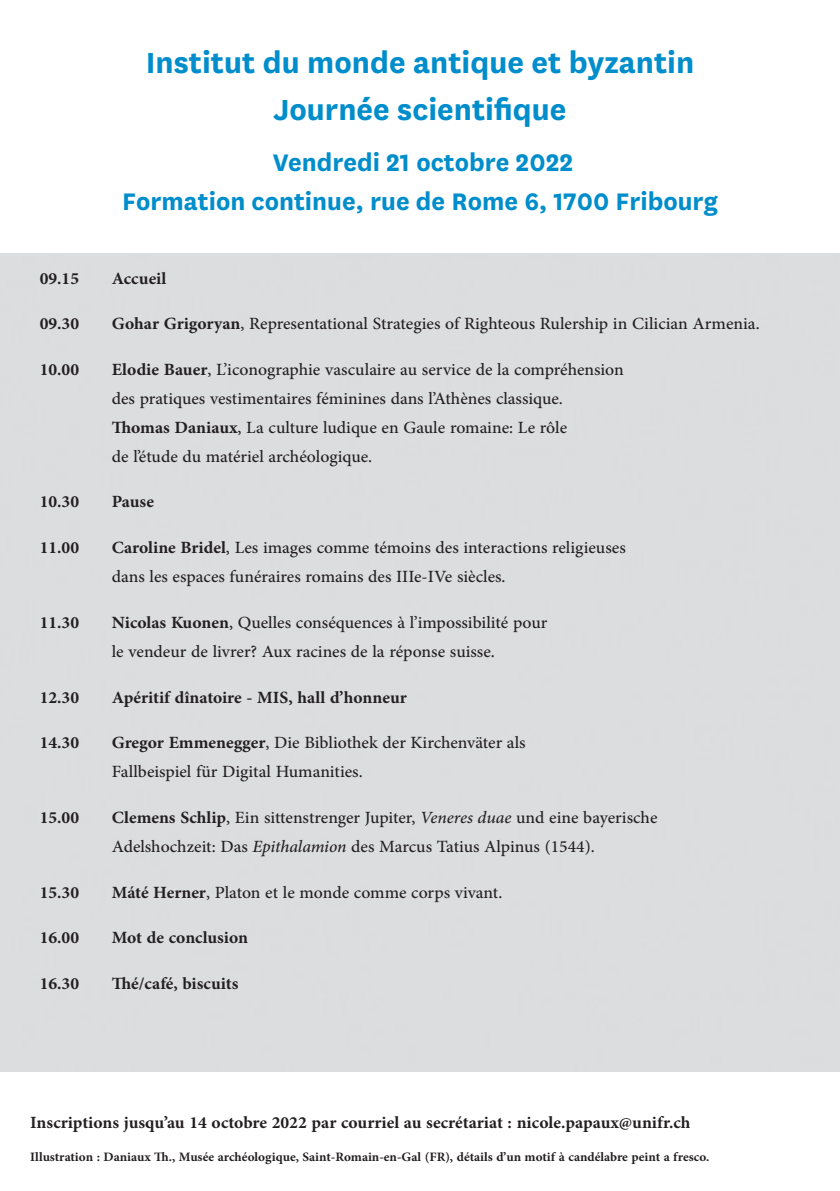
<style>
.page{position:relative;width:840px;height:1191px;background:#fff}
.page>*{position:absolute;margin:0;border:0;box-sizing:border-box;transform-origin:0 0}
.t1{font:700 34px "National Uni Fr";color:#008dcb}
.t2{font:700 28px "National Uni Fr";color:#008dcb}
.t3{font:24px/28.8px "Adobe Arabic";color:#231f20}
.t4{font:700 24px "Adobe Arabic";color:#231f20}
.t5{font:700 18px "Adobe Arabic";color:#231f20}
.s1{font-weight:700}
.s2{font-style:italic}
</style>
<div class="page">
<p class="t1" style="left:146px;top:39px;width:550px">Institut du monde antique et byzantin</p>
<p class="t1" style="left:273px;top:85px;width:294px">Journée scientifique</p>
<p class="t2" style="left:273px;top:142px;width:301px">Vendredi 21 octobre 2022</p>
<p class="t2" style="left:122px;top:181px;width:596px">Formation continue, rue de Rome 6, 1700 Fribourg</p>
<p class="t4" style="left:40px;top:261px;width:41px">09.15</p>
<p class="t4" style="left:112px;top:261px;width:56px">Accueil</p>
<p class="t4" style="left:40px;top:307px;width:41px">09.30</p>
<p class="t3" style="left:112px;top:307px;width:649px"><span class="s1">Gohar Grigoryan</span>, Representational Strategies of Righteous Rulership in Cilician Armenia.</p>
<p class="t4" style="left:40px;top:353px;width:41px">10.00</p>
<p class="t3" style="left:112px;top:352px;width:513px"><span class="s1">Elodie Bauer</span>, L’iconographie vasculaire au service de la compréhension des pratiques vestimentaires féminines dans l’Athènes classique.<br><span class="s1">Thomas Daniaux</span>, La culture ludique en Gaule romaine: Le rôle<br>de l’étude du matériel archéologique.</p>
<p class="t4" style="left:40px;top:485px;width:41px">10.30</p>
<p class="t4" style="left:112px;top:485px;width:44px">Pause</p>
<p class="t4" style="left:40px;top:531px;width:41px">11.00</p>
<p class="t3" style="left:112px;top:530px;width:515px"><span class="s1">Caroline Bridel</span>, Les images comme témoins des interactions religieuses dans les espaces funéraires romains des IIIe-IVe siècles.</p>
<p class="t4" style="left:40px;top:605px;width:41px">11.30</p>
<p class="t3" style="left:112px;top:605px;width:437px"><span class="s1">Nicolas Kuonen</span>, Quelles conséquences à l’impossibilité pour le vendeur de livrer? Aux racines de la réponse suisse.</p>
<p class="t4" style="left:40px;top:680px;width:41px">12.30</p>
<p class="t4" style="left:112px;top:680px;width:296px">Apéritif dînatoire - MIS, hall d’honneur</p>
<p class="t4" style="left:40px;top:726px;width:41px">14.30</p>
<p class="t3" style="left:112px;top:725px;width:415px"><span class="s1">Gregor Emmenegger</span>, Die Bibliothek der Kirchenväter als<br>Fallbeispiel für Digital Humanities.</p>
<p class="t4" style="left:40px;top:800px;width:41px">15.00</p>
<p class="t3" style="left:112px;top:800px;width:547px"><span class="s1">Clemens Schlip</span>, Ein sittenstrenger Jupiter, <span class="s2">Veneres duae</span> und eine bayerische<br>Adelshochzeit: Das <span class="s2">Epithalamion</span> des Marcus Tatius Alpinus (1544).</p>
<p class="t4" style="left:40px;top:875px;width:41px">15.30</p>
<p class="t3" style="left:112px;top:875px;width:392px"><span class="s1">Máté Herner</span>, Platon et le monde comme corps vivant.</p>
<p class="t4" style="left:40px;top:921px;width:41px">16.00</p>
<p class="t4" style="left:112px;top:921px;width:138px">Mot de conclusion</p>
<p class="t4" style="left:40px;top:967px;width:41px">16.30</p>
<p class="t4" style="left:112px;top:967px;width:128px">Thé/café, biscuits</p>
<p class="t4" style="left:30px;top:1105px;width:661px">Inscriptions jusqu’au 14 octobre 2022 par courriel au secrétariat : nicole.papaux@unifr.ch</p>
<p class="t5" style="left:30px;top:1143px;width:680px">Illustration : Daniaux Th., Musée archéologique, Saint-Romain-en-Gal (FR), détails d’un motif à candélabre peint a fresco.</p>
</div>
